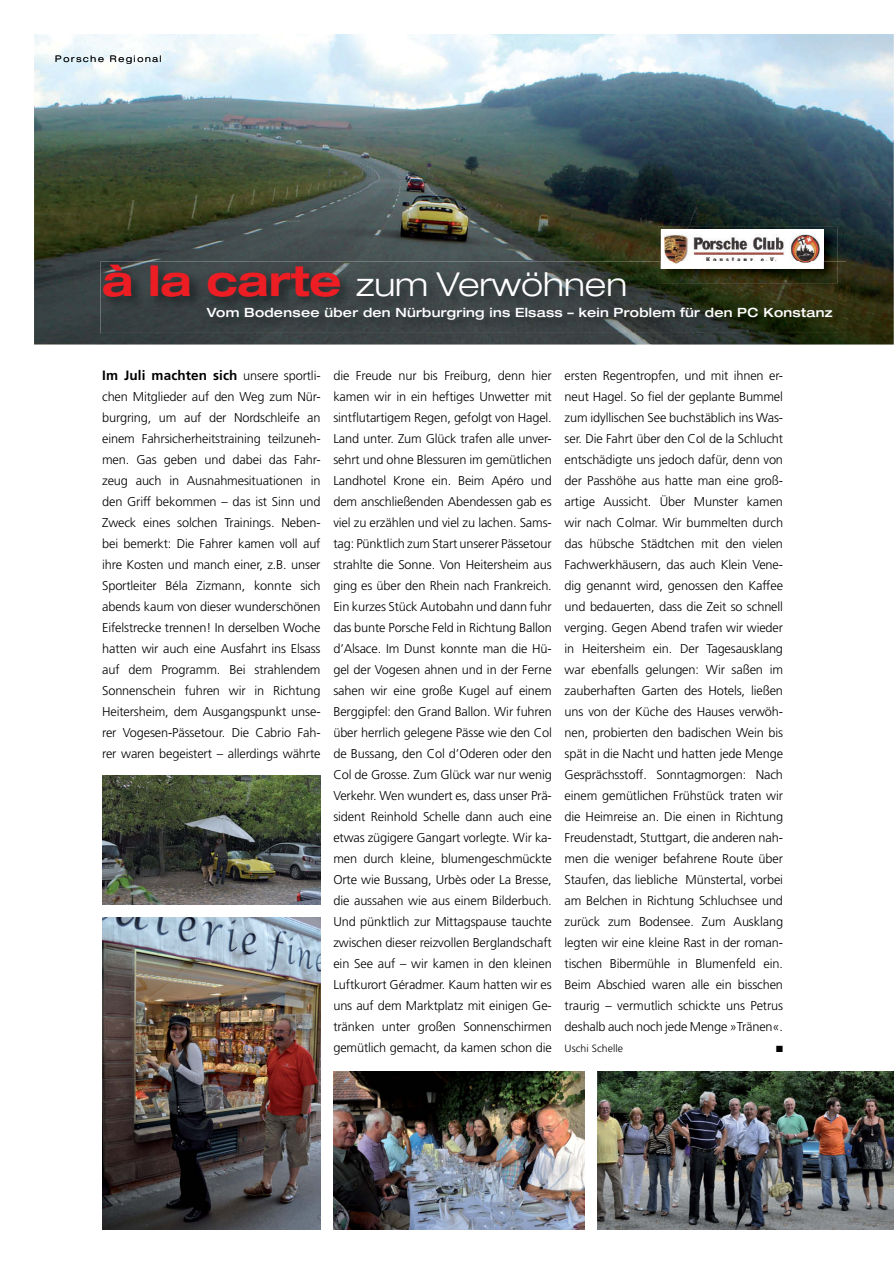
<style>
.page{position:relative;width:895px;height:1263px;background:#fff}
.page>*{position:absolute;margin:0;border:0;box-sizing:border-box;transform-origin:0 0}
.t1{font:300 expanded 33px "Helvetica Neue";color:#fff}
.t2{font:700 13.5px "Frutiger LT";letter-spacing:.01em;color:#000}
.t3{font:300 12.75px/21px "Frutiger LT";letter-spacing:-.01em;color:#000;text-align:justify}
.t4{font:500 expanded 12.75px "Helvetica Neue";letter-spacing:.02em;color:#fff}
.t5{font:300 10.5px "Frutiger LT";letter-spacing:.005em;color:#000}
.t6{font:300 expanded 9px "Helvetica Neue";letter-spacing:.2em;color:#000}
.t7{font:9px "Zapf Dingbats ITC";color:#000}
.s1{font-weight:700;font-size:42.15px;color:#ed1d24}
.s2{font-weight:300;font-size:12.75px}
</style>
<div class="page">
<img style="left:34px;top:34px;width:859px;height:310px">
<img style="left:102px;top:917px;width:218px;height:312px">
<img style="left:102px;top:775px;width:218px;height:129px">
<img style="left:333px;top:1071px;width:251px;height:158px">
<img style="left:597px;top:1071px;width:296px;height:158px">
<img style="left:657px;top:227px;width:180px;height:35px">
<div style="left:660px;top:230px;width:163px;height:39px;background:#fff"></div>
<img style="left:664px;top:234px;width:156px;height:28px">
<img style="left:100px;top:262px;width:745px;height:71px">
<img style="left:660px;top:262px;width:163px;height:7px">
<p class="t6" style="left:55px;top:54px;width:108px">Porsche Regional</p>
<h1 class="t1" style="left:102px;top:264px;width:526px"><span class="s1">à la carte</span> zum Verwöhnen</h1>
<p class="t4" style="left:207px;top:304px;width:627px">Vom Bodensee über den Nürburgring ins Elsass – kein Problem für den PC Konstanz</p>
<p class="t2" style="left:102px;top:367px;width:220px">Im Juli machten sich <span class="s2">unsere sportli-</span></p>
<p class="t3" style="left:102px;top:386px;width:220px">chen Mitglieder auf den Weg zum Nür&shy;burgring, um auf der Nordschleife an einem Fahrsicherheitstraining teilzuneh&shy;men. Gas geben und dabei das Fahr&shy;zeug auch in Ausnahmesituationen in den Griff bekommen – das ist Sinn und Zweck eines solchen Trainings. Neben&shy;bei bemerkt: Die Fahrer kamen voll auf ihre Kosten und manch einer, z.B. unser Sportleiter Béla Zizmann, konnte sich abends kaum von dieser wunderschönen Eifelstrecke trennen! In derselben Woche hatten wir auch eine Ausfahrt ins Elsass auf dem Programm. Bei strahlendem Sonnenschein fuhren wir in Richtung Heitersheim, dem Ausgangspunkt unse&shy;rer Vogesen-Pässetour. Die Cabrio Fah&shy;rer waren begeistert – allerdings währte</p>
<p class="t3" style="left:333px;top:365px;width:220px">die Freude nur bis Freiburg, denn hier kamen wir in ein heftiges Unwetter mit sintflutartigem Regen, gefolgt von Hagel.<br>Land unter. Zum Glück trafen alle unver&shy;sehrt und ohne Blessuren im gemütlichen Landhotel Krone ein. Beim Apéro und dem anschließenden Abendessen gab es viel zu erzählen und viel zu lachen. Sams&shy;tag: Pünktlich zum Start unserer Pässetour strahlte die Sonne. Von Heitersheim aus ging es über den Rhein nach Frankreich.<br>Ein kurzes Stück Autobahn und dann fuhr das bunte Porsche Feld in Richtung Ballon d’Alsace. Im Dunst konnte man die Hü&shy;gel der Vogesen ahnen und in der Ferne sahen wir eine große Kugel auf einem Berggipfel: den Grand Ballon. Wir fuhren über herrlich gelegene Pässe wie den Col de Bussang, den Col d’Oderen oder den Col de Grosse. Zum Glück war nur wenig Verkehr. Wen wundert es, dass unser Prä&shy;sident Reinhold Schelle dann auch eine etwas zügigere Gangart vorlegte. Wir ka&shy;men durch kleine, blumengeschmückte Orte wie Bussang, Urbès oder La Bresse, die aussahen wie aus einem Bilderbuch.<br>Und pünktlich zur Mittagspause tauchte zwischen dieser reizvollen Berglandschaft ein See auf – wir kamen in den kleinen Luftkurort Géradmer. Kaum hatten wir es uns auf dem Marktplatz mit einigen Ge&shy;tränken unter großen Sonnenschirmen gemütlich gemacht, da kamen schon die</p>
<p class="t3" style="left:564px;top:365px;width:220px">ersten Regentropfen, und mit ihnen er&shy;neut Hagel. So fiel der geplante Bummel zum idyllischen See buchstäblich ins Was&shy;ser. Die Fahrt über den Col de la Schlucht entschädigte uns jedoch dafür, denn von der Passhöhe aus hatte man eine groß&shy;artige Aussicht. Über Munster kamen wir nach Colmar. Wir bummelten durch das hübsche Städtchen mit den vielen Fachwerkhäusern, das auch Klein Vene&shy;dig genannt wird, genossen den Kaffee und bedauerten, dass die Zeit so schnell verging. Gegen Abend trafen wir wieder in Heitersheim ein. Der Tagesausklang war ebenfalls gelungen: Wir saßen im zauberhaften Garten des Hotels, ließen uns von der Küche des Hauses verwöh&shy;nen, probierten den badischen Wein bis spät in die Nacht und hatten jede Menge Gesprächsstoff. Sonntagmorgen: Nach einem gemütlichen Frühstück traten wir die Heimreise an. Die einen in Richtung Freudenstadt, Stuttgart, die anderen nah&shy;men die weniger befahrene Route über Staufen, das liebliche Münstertal, vorbei am Belchen in Richtung Schluchsee und zurück zum Bodensee. Zum Ausklang legten wir eine kleine Rast in der roman&shy;tischen Bibermühle in Blumenfeld ein.<br>Beim Abschied waren alle ein bisschen traurig – vermutlich schickte uns Petrus deshalb auch noch jede Menge »Tränen«.</p>
<p class="t5" style="left:564px;top:1042px;width:60px">Uschi Schelle</p>
<p class="t7" style="left:776px;top:1044px;width:8px">■</p>
</div>
